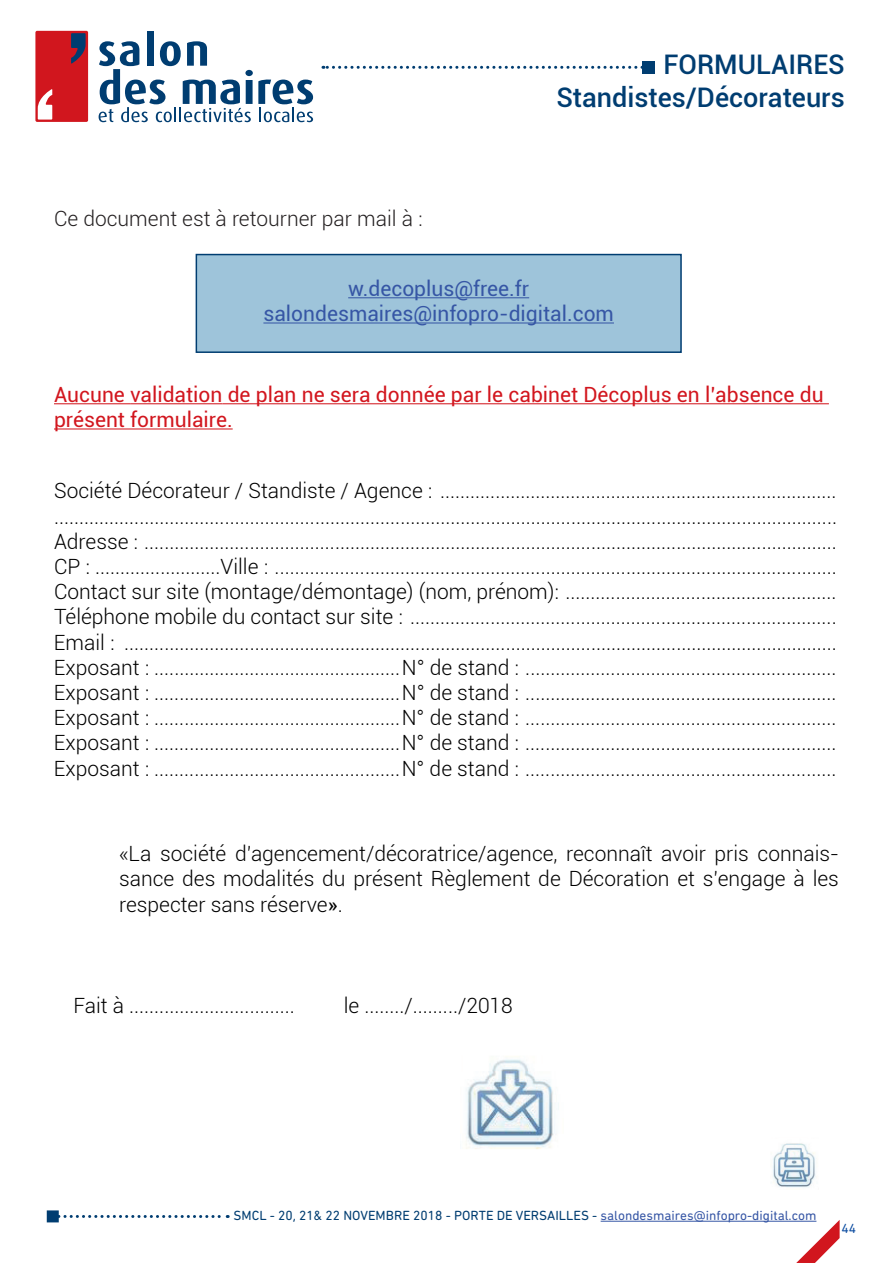
<style>
.page{position:relative;width:893px;height:1263px;background:#fff}
.page>*{position:absolute;margin:0;border:0;box-sizing:border-box;transform-origin:0 0}
.t1{font:500 27px/33px "Roboto";color:#003d71;text-align:right}
.t2{font:300 21px/25.2px "Roboto";color:#000;text-align:justify}
.t3{font:21px/25.2px "Roboto";color:#d2161e}
.t4{font:21px/25.2px "Roboto";color:#3656a5;text-align:center}
.t5{font:300 21px "Roboto";color:#231f20}
.t6{font:13.5px "DIN Next Rounded LT Pro";color:#003d71}
.t7{font:13.5px "DIN Next Rounded LT Pro";color:#3656a5}
.t8{font:13.5px "DIN Next Rounded LT Pro";color:#0d4da1}
.s1{color:#d1161e}
.s2{font-weight:400}
.s3{color:#003d71}
</style>
<div class="page">
<div style="left:35px;top:31px;width:53px;height:91px;background:#d1161e;border-radius:2px"></div>
<div style="left:147px;top:31px;width:6px;height:35px;background:#003d71"></div>
<svg style="left:99px;top:41px;width:214px;height:81px"></svg>
<svg style="left:38px;top:89px;width:14px;height:31px"></svg>
<svg style="left:71px;top:33px;width:15px;height:31px"></svg>
<svg style="left:59px;top:1215px;width:169px;height:3px"></svg>
<div style="left:47px;top:1210px;width:12px;height:12px;background:#003d71"></div>
<hr style="left:601px;top:1221px;width:215px;height:1px;background:#3656a5">
<svg style="left:796px;top:1220px;width:44px;height:43px"></svg>
<svg style="left:323px;top:66px;width:319px;height:3px"></svg>
<div style="left:642px;top:61px;width:12px;height:12px;background:#003d71"></div>
<hr style="left:54px;top:403px;width:76px;height:1px;background:#d2161e">
<hr style="left:130px;top:403px;width:92px;height:1px;background:#d1161e">
<hr style="left:222px;top:403px;width:607px;height:1px;background:#d2161e">
<hr style="left:54px;top:428px;width:179px;height:1px;background:#d2161e">
<div style="left:196px;top:255px;width:485px;height:97px;background:#9ec4da"></div>
<hr style="left:348px;top:297px;width:181px;height:1px;background:#3656a5">
<hr style="left:263px;top:322px;width:351px;height:1px;background:#3656a5">
<div style="left:196px;top:254px;width:486px;height:99px;border:2px solid #003d71"></div>
<img style="left:466px;top:1059px;width:93px;height:90px">
<img style="left:773px;top:1143px;width:43px;height:45px">
<p class="t5" style="left:54px;top:204px;width:370px">Ce document est à retourner par mail à :</p>
<p class="t1" style="left:556px;top:47px;width:290px">formulaires<br>Standistes/Décorateurs</p>
<p class="t4" style="left:263px;top:275px;width:352px">w.decoplus@free.fr salondesmaires@infopro-digital.com</p>
<p class="t3" style="left:54px;top:381px;width:771px">Aucune <span class="s1">validation</span> de plan ne sera donnée par le cabinet Décoplus en l’absence du présent formulaire.</p>
<p class="t2" style="left:54px;top:478px;width:785px">Société Décorateur / Standiste / Agence : ............................................................................... ............................................................................................................................................................<br>Adresse : ..........................................................................................................................................<br>CP : .........................Ville : ................................................................................................................<br>Contact sur site (montage/démontage) (nom, prénom): ......................................................<br>Téléphone mobile du contact sur site : .....................................................................................<br>Email : ..............................................................................................................................................<br>Exposant : .................................................N° de stand : ..............................................................<br>Exposant : .................................................N° de stand : ..............................................................<br>Exposant : .................................................N° de stand : ..............................................................<br>Exposant : .................................................N° de stand : ..............................................................<br>Exposant : .................................................N° de stand : ..............................................................</p>
<p class="t2" style="left:119px;top:840px;width:721px">«La société d’agencement/décoratrice/agence, reconnaît avoir pris connais&shy;sance des modalités du présent Règlement de Décoration et s’engage à les respecter sans réserve<span class="s2">»</span>.</p>
<p class="t2" style="left:74px;top:993px;width:223px">Fait à .................................</p>
<p class="t2" style="left:344px;top:993px;width:171px">le ......../........./2018</p>
<p class="t6" style="left:234px;top:1207px;width:291px">SMCL - 20, 21&amp; 22 NOVEMBRE 2018 - porte de vers</p>
<p class="t6" style="left:547px;top:1207px;width:20px">ailles</p>
<p class="t7" style="left:592px;top:1207px;width:226px"><span class="s3">-</span> salondesmaires@infopro-digital.com</p>
<p class="t8" style="left:841px;top:1220px;width:16px">44</p>
</div>
